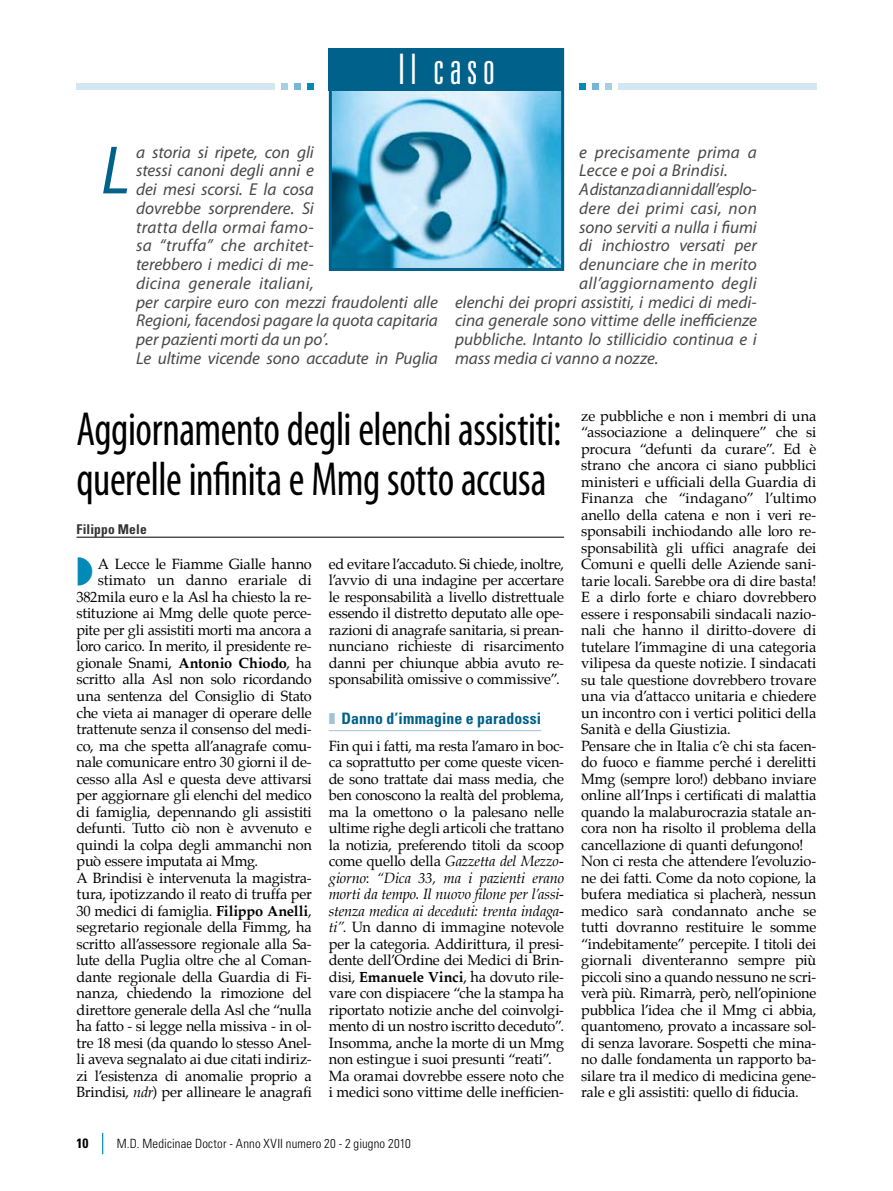
<style>
.page{position:relative;width:893px;height:1191px;background:#fff}
.page>*{position:absolute;margin:0;border:0;box-sizing:border-box;transform-origin:0 0}
.t1{font:italic 69px "Myriad Pro";color:#00618a;scale:.95 1}
.t2{font:condensed 48px/50.2px "Myriad Pro";letter-spacing:-.01em;color:#000;scale:.9 1}
.t3{font:300 ultra-condensed 42px "Univers";letter-spacing:.13em;color:#fff}
.t4{font:italic 17.25px/18.8px "Myriad Pro";color:#494948}
.t5{font:italic 17.25px "Myriad Pro";letter-spacing:.025em;color:#494948}
.t6{font:italic 17.25px "Myriad Pro";letter-spacing:-.03em;color:#494948}
.t7{font:700 condensed 15.75px "Univers";letter-spacing:.005em;color:#00618a}
.t8{font:14.55px/16.5px "Palatino";letter-spacing:-.01em;color:#000}
.t9{font:700 condensed 13.5px "Univers";letter-spacing:.005em;color:#333}
.t10{font:700 condensed 13.5px "Univers";color:#000}
.t11{font:300 condensed 12.75px "Univers";letter-spacing:.015em;color:#000}
.s1{font-weight:700}
.s2{font-style:italic}
.s3{color:#a1c3d5}
</style>
<div class="page">
<img style="left:333px;top:91px;width:227px;height:176px">
<div style="left:329px;top:48px;width:235px;height:223px;border:3px solid #00618a"></div>
<svg style="left:307px;top:83px;width:6px;height:6px"></svg>
<div style="left:294px;top:83px;width:7px;height:6px;background:#77b7d5"></div>
<div style="left:281px;top:83px;width:7px;height:6px;background:#a7cee3"></div>
<div style="left:77px;top:83px;width:198px;height:6px;background:#d3e7f2"></div>
<div style="left:329px;top:48px;width:235px;height:43px;background:#00618a"></div>
<svg style="left:605px;top:83px;width:6px;height:6px"></svg>
<div style="left:592px;top:83px;width:7px;height:6px;background:#77b7d5"></div>
<svg style="left:580px;top:83px;width:6px;height:6px"></svg>
<div style="left:618px;top:83px;width:198px;height:6px;background:#d3e7f2"></div>
<svg style="left:102px;top:1132px;width:1px;height:22px"></svg>
<hr style="left:329px;top:730px;width:212px;height:1px;background:#a1c3d5">
<hr style="left:77px;top:537px;width:487px;height:1px;background:#000">
<h3 class="t3" style="left:398px;top:47px;width:98px">Il caso</h3>
<h1 class="t1" style="left:101px;top:128px;width:32px">L</h1>
<p class="t4" style="left:136px;top:142px;width:303px">a storia si ripete, con gli<br>stessi canoni degli anni e<br>dei mesi scorsi. E la cosa<br>dovrebbe sorprendere. Si<br>tratta della ormai famo-<br>sa “truffa” che architet-<br>terebbero i medici di me-<br>dicina generale italiani,<br>per carpire euro con mezzi fraudolenti alle<br>Regioni, facendosi pagare la quota capitaria per pazienti morti da un po’.<br>Le ultime vicende sono accadute in Puglia</p>
<p class="t4" style="left:579px;top:142px;width:179px">e precisamente prima a</p>
<p class="t4" style="left:579px;top:161px;width:150px">Lecce e poi a Brindisi.</p>
<p class="t6" style="left:579px;top:179px;width:179px">A distanza di anni dall’esplo-</p>
<p class="t5" style="left:579px;top:197px;width:179px">dere dei primi casi, non</p>
<p class="t4" style="left:579px;top:217px;width:179px">sono serviti a nulla i fiumi</p>
<p class="t4" style="left:579px;top:236px;width:179px">di inchiostro versati per</p>
<p class="t4" style="left:579px;top:255px;width:179px">denunciare che in merito</p>
<p class="t5" style="left:579px;top:272px;width:179px">all’aggiornamento degli</p>
<p class="t4" style="left:455px;top:292px;width:303px">elenchi dei propri assistiti, i medici di medi-</p>
<p class="t4" style="left:455px;top:311px;width:303px">cina generale sono vittime delle inefficienze</p>
<p class="t4" style="left:455px;top:330px;width:303px">pubbliche. Intanto lo stillicidio continua e i</p>
<p class="t4" style="left:455px;top:348px;width:205px">mass media ci vanno a nozze.</p>
<h2 class="t2" style="left:77px;top:403px;width:540px">Aggiornamento degli elenchi assistiti: querelle infinita e Mmg sotto accusa</h2>
<p class="t9" style="left:77px;top:521px;width:72px">Filippo Mele</p>
<p class="t8" style="left:98px;top:557px;width:216px">A Lecce le Fiamme Gialle hanno</p>
<p class="t8" style="left:98px;top:573px;width:216px">stimato un danno erariale di</p>
<p class="t8" style="left:77px;top:590px;width:237px">382mila euro e la Asl ha chiesto la re-</p>
<p class="t8" style="left:77px;top:606px;width:237px">stituzione ai Mmg delle quote perce-</p>
<p class="t8" style="left:77px;top:623px;width:237px">pite per gli assistiti morti ma ancora a</p>
<p class="t8" style="left:77px;top:639px;width:237px">loro carico. In merito, il presidente re-</p>
<p class="t8" style="left:77px;top:656px;width:237px">gionale Snami, <span class="s1">Antonio Chiodo</span>, ha</p>
<p class="t8" style="left:77px;top:672px;width:237px">scritto alla Asl non solo ricordando</p>
<p class="t8" style="left:77px;top:689px;width:237px">una sentenza del Consiglio di Stato</p>
<p class="t8" style="left:77px;top:705px;width:237px">che vieta ai manager di operare delle</p>
<p class="t8" style="left:77px;top:722px;width:237px">trattenute senza il consenso del medi-</p>
<p class="t8" style="left:77px;top:738px;width:237px">co, ma che spetta all’anagrafe comu-</p>
<p class="t8" style="left:77px;top:755px;width:237px">nale comunicare entro 30 giorni il de-</p>
<p class="t8" style="left:77px;top:771px;width:237px">cesso alla Asl e questa deve attivarsi</p>
<p class="t8" style="left:77px;top:788px;width:237px">per aggiornare gli elenchi del medico</p>
<p class="t8" style="left:77px;top:804px;width:237px">di famiglia, depennando gli assistiti</p>
<p class="t8" style="left:77px;top:821px;width:237px">defunti. Tutto ciò non è avvenuto e</p>
<p class="t8" style="left:77px;top:837px;width:237px">quindi la colpa degli ammanchi non</p>
<p class="t8" style="left:77px;top:854px;width:183px">può essere imputata ai Mmg.</p>
<p class="t8" style="left:77px;top:870px;width:237px">A Brindisi è intervenuta la magistra-</p>
<p class="t8" style="left:77px;top:887px;width:237px">tura, ipotizzando il reato di truffa per</p>
<p class="t8" style="left:77px;top:903px;width:237px">30 medici di famiglia. <span class="s1">Filippo Anelli</span>,</p>
<p class="t8" style="left:77px;top:920px;width:237px">segretario regionale della Fimmg, ha</p>
<p class="t8" style="left:77px;top:936px;width:237px">scritto all’assessore regionale alla Sa-</p>
<p class="t8" style="left:77px;top:953px;width:237px">lute della Puglia oltre che al Coman-</p>
<p class="t8" style="left:77px;top:969px;width:237px">dante regionale della Guardia di Fi-</p>
<p class="t8" style="left:77px;top:986px;width:237px">nanza, chiedendo la rimozione del</p>
<p class="t8" style="left:77px;top:1002px;width:237px">direttore generale della Asl che “nulla</p>
<p class="t8" style="left:77px;top:1019px;width:237px">ha fatto - si legge nella missiva - in ol-</p>
<p class="t8" style="left:77px;top:1035px;width:237px">tre 18 mesi (da quando lo stesso Anel-</p>
<p class="t8" style="left:77px;top:1052px;width:237px">li aveva segnalato ai due citati indiriz-</p>
<p class="t8" style="left:77px;top:1068px;width:237px">zi l’esistenza di anomalie proprio a</p>
<p class="t8" style="left:77px;top:1085px;width:237px">Brindisi, <span class="s2">ndr</span>) per allineare le anagrafi</p>
<p class="t8" style="left:329px;top:557px;width:237px;text-align:justify">ed evitare l’accaduto. Si chiede, inoltre, l’avvio di una indagine per accertare le responsabilità a livello distrettuale essendo il distretto deputato alle ope&shy;razioni di anagrafe sanitaria, si prean&shy;nunciano richieste di risarcimento danni per chiunque abbia avuto re&shy;sponsabilità omissive o commissive”.</p>
<p class="t7" style="left:329px;top:708px;width:214px"><span class="s3">❚</span> Danno d’immagine e paradossi</p>
<p class="t8" style="left:329px;top:738px;width:237px">Fin qui i fatti, ma resta l’amaro in boc&shy;ca soprattutto per come queste vicen&shy;de sono trattate dai mass media, che ben conoscono la realtà del problema, ma la omettono o la palesano nelle ultime righe degli articoli che trattano la notizia, preferendo titoli da scoop come quello della <span class="s2">Gazzetta del Mezzo&shy;giorno</span>: <span class="s2">“Dica 33, ma i pazienti erano morti da tempo. Il nuovo filone per l’assi&shy;stenza medica ai deceduti: trenta indaga&shy;ti”</span>. Un danno di immagine notevole per la categoria. Addirittura, il presi&shy;dente dell’Ordine dei Medici di Brin&shy;disi, <span class="s1">Emanuele Vinci</span>, ha dovuto rile&shy;vare con dispiacere “che la stampa ha riportato notizie anche del coinvolgi&shy;mento di un nostro iscritto deceduto”.<br>Insomma, anche la morte di un Mmg non estingue i suoi presunti “reati”.<br>Ma oramai dovrebbe essere noto che i medici sono vittime delle inefficien-</p>
<p class="t10" style="left:77px;top:1135px;width:14px">10</p>
<p class="t11" style="left:117px;top:1136px;width:296px">M.D. Medicinae Doctor - Anno XVII numero 20 - 2 giugno 2010</p>
<p class="t8" style="left:581px;top:409px;width:237px">ze pubbliche e non i membri di una “associazione a delinquere” che si procura “defunti da curare”. Ed è strano che ancora ci siano pubblici ministeri e ufficiali della Guardia di Finanza che “indagano” l’ultimo anello della catena e non i veri re&shy;sponsabili inchiodando alle loro re&shy;sponsabilità gli uffici anagrafe dei Comuni e quelli delle Aziende sani&shy;tarie locali. Sarebbe ora di dire basta!<br>E a dirlo forte e chiaro dovrebbero essere i responsabili sindacali nazio&shy;nali che hanno il diritto-dovere di tutelare l’immagine di una categoria vilipesa da queste notizie. I sindacati su tale questione dovrebbero trovare una via d’attacco unitaria e chiedere un incontro con i vertici politici della Sanità e della Giustizia.<br>Pensare che in Italia c’è chi sta facen&shy;do fuoco e fiamme perché i derelitti Mmg (sempre loro!) debbano inviare online all’Inps i certificati di malattia quando la malaburocrazia statale an&shy;cora non ha risolto il problema della cancellazione di quanti defungono!<br>Non ci resta che attendere l’evoluzio&shy;ne dei fatti. Come da noto copione, la bufera mediatica si placherà, nessun medico sarà condannato anche se tutti dovranno restituire le somme “indebitamente” percepite. I titoli dei giornali diventeranno sempre più piccoli sino a quando nessuno ne scri&shy;verà più. Rimarrà, però, nell’opinione pubblica l’idea che il Mmg ci abbia, quantomeno, provato a incassare sol&shy;di senza lavorare. Sospetti che mina&shy;no dalle fondamenta un rapporto ba&shy;silare tra il medico di medicina gene&shy;rale e gli assistiti: quello di fiducia.</p>
</div>
